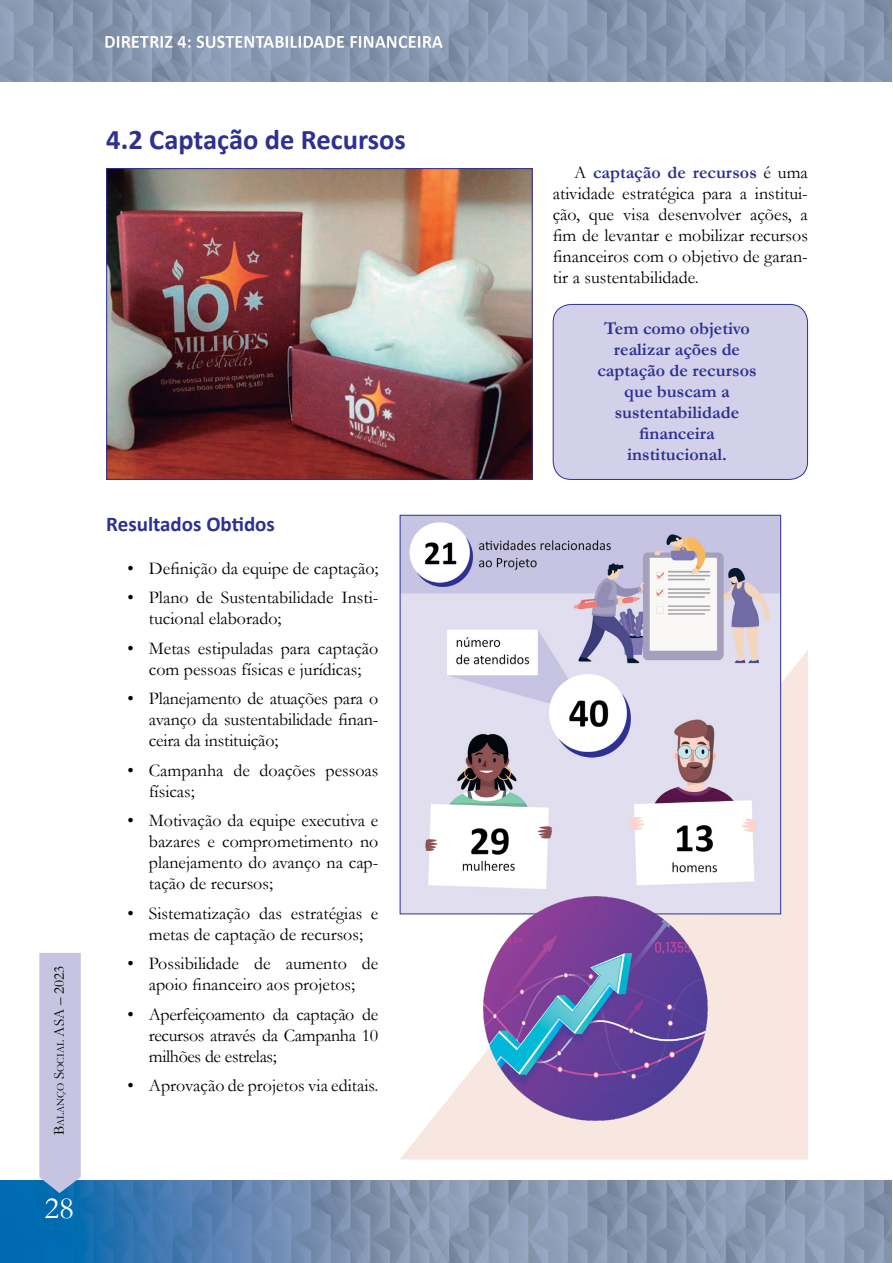
<style>
.page{position:relative;width:893px;height:1263px;background:#fff}
.page>*{position:absolute;margin:0;border:0;box-sizing:border-box;transform-origin:0 0}
.t1{font:31.5px "Garamond";color:#fff}
.t2{font:700 28.5px "Calibri";color:#2e3092}
.t3{font:700 21px "Calibri";color:#2e3092}
.t4{font:18px/21px "Garamond";color:#000;text-align:justify}
.t5{font:700 18px/21px "Garamond";color:#2e3092;text-align:center}
.t6{font:10.5px "Garamond";color:#000}
.s1{font-size:15px}
.s2{font-weight:700;color:#2e3092}
</style>
<div class="page">
<img style="left:0;top:1180px;width:892px;height:83px">
<svg style="left:39px;top:953px;width:42px;height:240px"></svg>
<img style="left:0;top:0;width:891px;height:81px">
<svg style="left:400px;top:650px;width:408px;height:509px;fill:#f7e7e0"></svg>
<div style="left:553px;top:304px;width:254px;height:175px;background:#d3d1e9;border-radius:18px"></div>
<div style="left:553px;top:304px;width:255px;height:176px;border:1px solid #2e3092;border-radius:18px"></div>
<img style="left:108px;top:170px;width:423px;height:308px">
<div style="left:106px;top:168px;width:427px;height:312px;border:1px solid #2e3092"></div>
<img style="left:402px;top:517px;width:377px;height:395px">
<img style="left:479px;top:889px;width:236px;height:239px">
<h2 class="t2" style="left:106px;top:121px;width:301px">4.2 Captação de Recursos</h2>
<p class="t6" style="left:53px;top:1135px;width:171px;rotate:-90deg"><span class="s1">B</span>alanço <span class="s1">S</span>ocial <span class="s1">ASA – 2023</span></p>
<h1 class="t1" style="left:44px;top:1186px;width:31px">28</h1>
<p class="t3" style="left:106px;top:511px;width:170px">Resultados Obtidos</p>
<p class="t4" style="left:128px;top:557px;width:252px">• Definição da equipe de captação;</p>
<p class="t4" style="left:149px;top:586px;width:231px;text-indent:-21px">• Plano de Sustentabilidade Insti&shy;tucional elaborado;</p>
<p class="t4" style="left:128px;top:637px;width:252px;text-align:center">• Metas estipuladas para captação com pessoas físicas e jurídicas;</p>
<p class="t4" style="left:149px;top:687px;width:231px;text-indent:-21px">• Planejamento de atuações para o avanço da sustentabilidade finan&shy;ceira da instituição;</p>
<p class="t4" style="left:149px;top:759px;width:231px;text-indent:-21px">• Campanha de doações pessoas físicas;</p>
<p class="t4" style="left:149px;top:809px;width:231px;text-indent:-21px">• Motivação da equipe executiva e bazares e comprometimento no planejamento do avanço na cap&shy;tação de recursos;</p>
<p class="t4" style="left:128px;top:902px;width:252px;text-align:center">• Sistematização das estratégias e metas de captação de recursos;</p>
<p class="t4" style="left:128px;top:953px;width:252px;text-align:center">• Possibilidade de aumento de apoio financeiro aos projetos;</p>
<p class="t4" style="left:149px;top:1003px;width:231px;text-indent:-21px">• Aperfeiçoamento da captação de recursos através da Campanha 10 milhões de estrelas;</p>
<p class="t4" style="left:128px;top:1075px;width:252px">• Aprovação de projetos via editais.</p>
<p class="t4" style="left:553px;top:161px;width:257px;text-indent:21px">A <span class="s2">captação de recursos</span> é uma atividade estratégica para a institui&shy;ção, que visa desenvolver ações, a fim de levantar e mobilizar recursos financeiros com o objetivo de garan&shy;tir a sustentabilidade.</p>
<p class="t5" style="left:597px;top:318px;width:161px">Tem como objetivo realizar ações de captação de recursos que buscam a sustentabilidade financeira institucional.</p>
</div>
